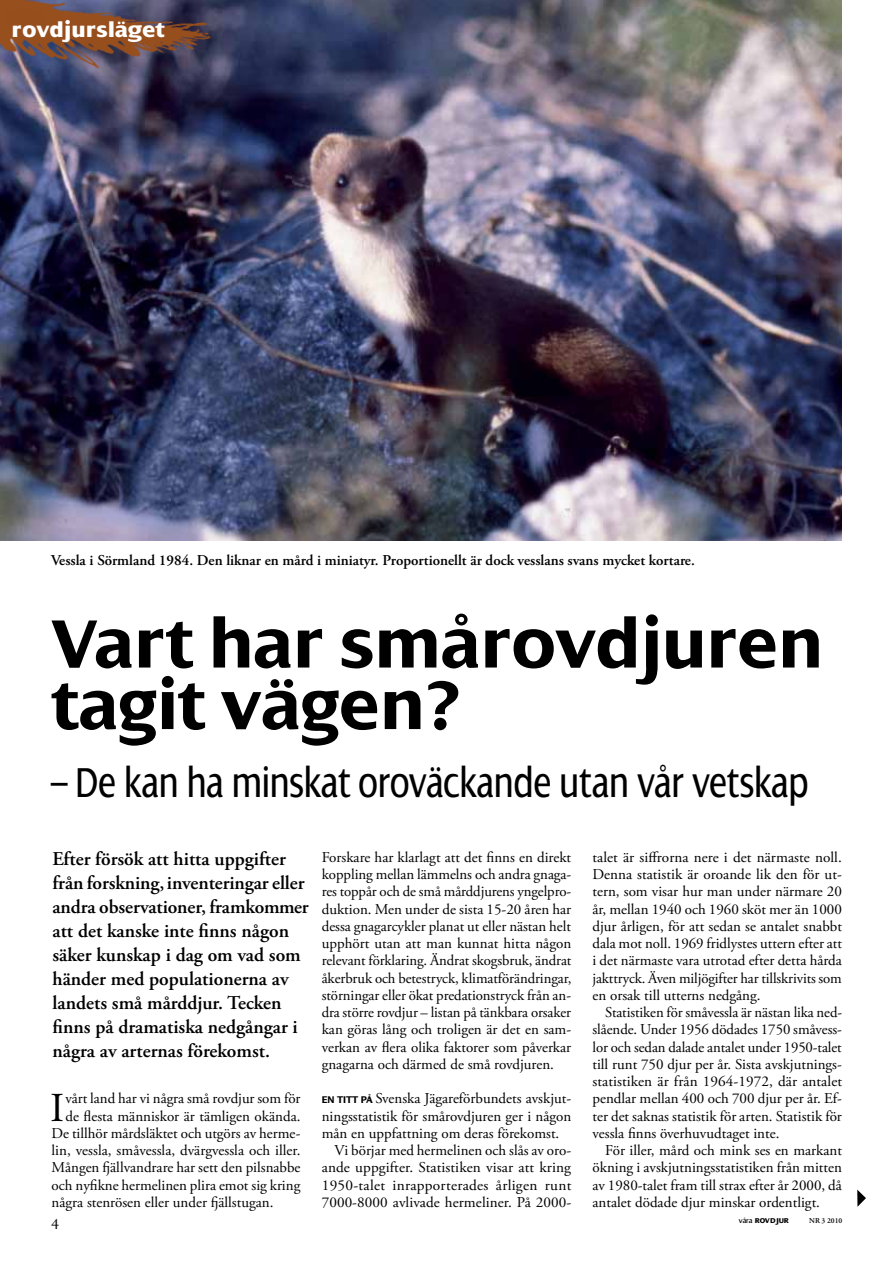
<style>
.page{position:relative;width:893px;height:1263px;background:#fff}
.page>*{position:absolute;margin:0;border:0;box-sizing:border-box;transform-origin:0 0}
.t1{font:700 73.5px/61.5px "Dialog";color:#000}
.t2{font:45px "Dialog Cond";letter-spacing:-.005em;color:#000}
.t3{font:40.95px "Adobe Garamond Pro";color:#000}
.t4{font:22.5px "Dialog X Bold";color:#fff}
.t5{font:600 19.5px/24px "Adobe Garamond Pro";color:#000}
.t6{font:16.5px "Adobe Garamond Pro";color:#000}
.t7{font:15px/17.2px "Adobe Garamond Pro";color:#000;text-align:justify}
.t8{font:600 15px "Adobe Garamond Pro";color:#000}
.t9{font:15px "Adobe Garamond Pro";letter-spacing:.02em;color:#000}
.t10{font:7.5px "Dialog X Bold";letter-spacing:-.015em;color:#000}
.t11{font:600 7.5px "Adobe Garamond Pro";color:#000}
.s1{font-family:"Dialog";font-weight:700;font-size:10.5px}
.s2{font-family:"Dialog"}
</style>
<div class="page">
<img style="left:0;top:0;width:842px;height:541px">
<svg style="left:857px;top:1189px;width:9px;height:18px"></svg>
<img style="left:0;top:0;width:223px;height:102px">
<h3 class="t4" style="left:12px;top:18px;width:155px">rovdjursläget</h3>
<p class="t8" style="left:51px;top:551px;width:645px">Vessla i Sörmland 1984. Den liknar en mård i miniatyr. Proportionellt är dock vesslans svans mycket kortare.</p>
<h1 class="t1" style="left:51px;top:613px;width:773px">Vart har smårovdjuren tagit vägen?</h1>
<h2 class="t2" style="left:51px;top:759px;width:759px">– De kan ha minskat oroväckande utan vår vetskap</h2>
<p class="t5" style="left:53px;top:847px;width:258px">Efter försök att hitta uppgifter från forskning, inventeringar eller andra observationer, framkommer att det kanske inte finns någon säker kunskap i dag om vad som händer med populationerna av landets små mårddjur. Tecken finns på dramatiska nedgångar i några av arternas förekomst.</p>
<h3 class="t3" style="left:50px;top:1083px;width:16px">I</h3>
<p class="t7" style="left:65px;top:1090px;width:237px">vårt land har vi några små rovdjur som för</p>
<p class="t7" style="left:65px;top:1108px;width:237px">de flesta människor är tämligen okända.</p>
<p class="t7" style="left:52px;top:1125px;width:250px">De tillhör mårdsläktet och utgörs av herme-</p>
<p class="t7" style="left:52px;top:1142px;width:250px">lin, vessla, småvessla, dvärgvessla och iller.</p>
<p class="t7" style="left:52px;top:1159px;width:250px">Mången fjällvandrare har sett den pilsnabbe</p>
<p class="t7" style="left:52px;top:1177px;width:250px">och nyfikne hermelinen plira emot sig kring</p>
<p class="t7" style="left:52px;top:1194px;width:223px">några stenrösen eller under fjällstugan.</p>
<p class="t7" style="left:322px;top:849px;width:251px">Forskare har klarlagt att det finns en direkt koppling mellan lämmelns och andra gnaga&shy;res toppår och de små mårddjurens yngelpro&shy;duktion. Men under de sista 15-20 åren har dessa gnagarcykler planat ut eller nästan helt upphört utan att man kunnat hitta någon relevant förklaring. Ändrat skogsbruk, ändrat åkerbruk och betestryck, klimatförändringar, störningar eller ökat predationstryck från an&shy;dra större rovdjur – listan på tänkbara orsaker kan göras lång och troligen är det en sam&shy;verkan av flera olika faktorer som påverkar gnagarna och därmed de små rovdjuren.</p>
<p class="t7" style="left:322px;top:1090px;width:251px"><span class="s1">En titt på</span> Svenska Jägareförbundets avskjut-</p>
<p class="t7" style="left:322px;top:1108px;width:251px">ningsstatistik för smårovdjuren ger i någon</p>
<p class="t7" style="left:322px;top:1125px;width:239px">mån en uppfattning om deras förekomst.</p>
<p class="t7" style="left:334px;top:1142px;width:238px">Vi börjar med hermelinen och slås av oro-</p>
<p class="t7" style="left:322px;top:1159px;width:251px">ande uppgifter. Statistiken visar att kring</p>
<p class="t9" style="left:322px;top:1176px;width:251px">1950-talet inrapporterades årligen runt</p>
<p class="t7" style="left:322px;top:1194px;width:251px">7000-8000 avlivade hermeliner. På 2000-</p>
<p class="t7" style="left:592px;top:849px;width:251px">talet är siffrorna nere i det närmaste noll.<br>Denna statistik är oroande lik den för ut&shy;tern, som visar hur man under närmare 20 år, mellan 1940 och 1960 sköt mer än 1000 djur årligen, för att sedan se antalet snabbt dala mot noll. 1969 fridlystes uttern efter att i det närmaste vara utrotad efter detta hårda jakttryck. Även miljögifter har tillskrivits som en orsak till utterns nedgång.</p>
<p class="t7" style="left:592px;top:1004px;width:251px;text-indent:13px">Statistiken för småvessla är nästan lika ned&shy;slående. Under 1956 dödades 1750 småvess&shy;lor och sedan dalade antalet under 1950-talet till runt 750 djur per år. Sista avskjutnings&shy;statistiken är från 1964-1972, där antalet pendlar mellan 400 och 700 djur per år. Ef&shy;ter det saknas statistik för arten. Statistik för vessla finns överhuvudtaget inte.</p>
<p class="t7" style="left:592px;top:1142px;width:251px;text-indent:13px">För iller, mård och mink ses en markant ökning i avskjutningsstatistiken från mitten av 1980-talet fram till strax efter år 2000, då antalet dödade djur minskar ordentligt.</p>
<p class="t6" style="left:51px;top:1211px;width:9px">4</p>
<p class="t10" style="left:739px;top:1216px;width:51px"><span class="s2">våra</span> rovdjur</p>
<p class="t11" style="left:809px;top:1216px;width:35px">Nr 3 2010</p>
</div>
